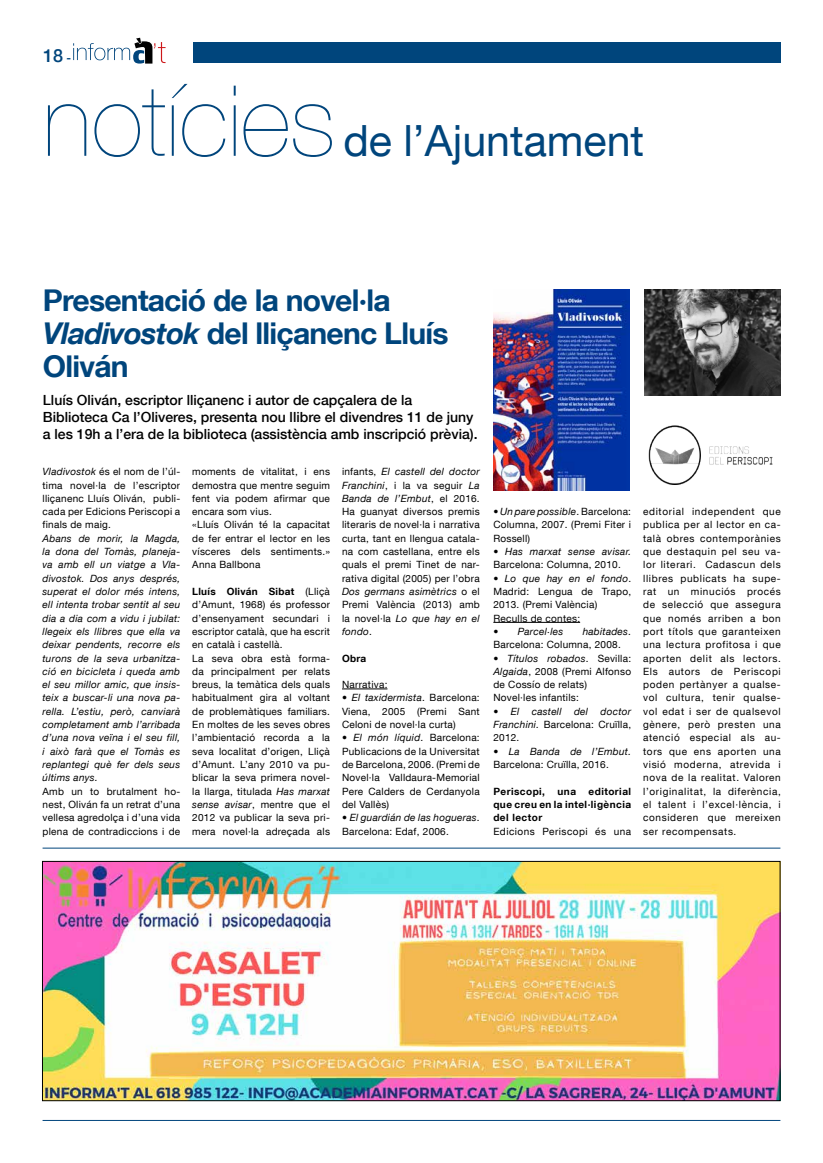
<style>
.page{position:relative;width:823px;height:1163px;background:#fff}
.page>*{position:absolute;margin:0;border:0;box-sizing:border-box;transform-origin:0 0}
.t1{font:200 98.2px "Helvetica Neue LT Com";color:#00457c}
.t2{font:43px "Helvetica Neue LT Com";color:#00457c}
.t3{font:700 30px/33px "Helvetica Neue LT Com";letter-spacing:-.025em;color:#00457c}
.t4{font:500 18px "Helvetica Neue";color:#00457c}
.t5{font:500 14px/16.8px "Helvetica Neue LT Com";color:#000}
.t6{font:10px/13.3px "Helvetica Neue LT Com";letter-spacing:.025em;color:#000;text-align:justify}
.t7{font:italic 10px/13.3px "Helvetica Neue LT Com";letter-spacing:.025em;color:#000;text-align:justify}
.t8{font:700 10px/13.3px "Helvetica Neue LT Com";letter-spacing:.045em;color:#000;text-align:justify}
.t9{font:10px "Helvetica Neue LT Com";letter-spacing:.045em;color:#000}
.s1{font-size:12px}
.s2{font-style:italic}
.s3{font-style:normal}
.s4{font-weight:700}
</style>
<div class="page">
<div style="left:193px;top:43px;width:587px;height:20px;background:#00457c"></div>
<hr style="left:43px;top:1119px;width:737px;height:1px;background:#00457c">
<svg style="left:73px;top:38px;width:92px;height:26px"></svg>
<hr style="left:342px;top:688px;width:45px;height:1px;background:#000">
<img style="left:644px;top:289px;width:136px;height:106px">
<img style="left:493px;top:289px;width:136px;height:201px">
<img style="left:648px;top:425px;width:125px;height:60px">
<hr style="left:493px;top:622px;width:86px;height:1px;background:#000">
<hr style="left:43px;top:847px;width:737px;height:1px;background:#00457c">
<img style="left:44px;top:863px;width:733px;height:235px">
<div style="left:42px;top:861px;width:737px;height:239px;border:1px solid #000"></div>
<h3 class="t4" style="left:43px;top:41px;width:30px">18 <span class="s1">-</span></h3>
<h1 class="t1" style="left:43px;top:64px;width:294px">notícies</h1>
<h2 class="t2" style="left:343px;top:114px;width:302px">de l’Ajuntament</h2>
<h3 class="t3" style="left:43px;top:282px;width:407px">Presentació de la novel·la<br><span class="s2">Vladivostok</span> del lliçanenc Lluís<br>Oliván</h3>
<h3 class="t5" style="left:43px;top:392px;width:436px">Lluís Oliván, escriptor lliçanenc i autor de capçalera de la<br>Biblioteca Ca l’Oliveres, presenta nou llibre el divendres 11 de juny a les 19h a l’era de la biblioteca (assistència amb inscripció prèvia).</h3>
<p class="t6" style="left:43px;top:464px;width:139px"><span class="s2">Vladivostok</span> és el nom de l’úl&shy;tima novel·la de l’escriptor lliçanenc Lluís Oliván, publi&shy;cada per Edicions Periscopi a finals de maig.</p>
<p class="t7" style="left:43px;top:531px;width:139px">Abans de morir, la Magda, la dona del Tomàs, planeja&shy;va amb ell un viatge a Vla&shy;divostok. Dos anys després, superat el dolor més intens, ell intenta trobar sentit al seu dia a dia com a vidu i jubilat: llegeix els llibres que ella va deixar pendents, recorre els turons de la seva urbanitza&shy;ció en bicicleta i queda amb el seu millor amic, que insis&shy;teix a buscar-li una nova pa&shy;rella. L’estiu, però, canviarà completament amb l’arribada d’una nova veïna i el seu fill, i això farà que el Tomàs es replantegi què fer dels seus últims anys.</p>
<p class="t6" style="left:43px;top:784px;width:139px">Amb un to brutalment ho&shy;nest, Oliván fa un retrat d’una vellesa agredolça i d’una vida plena de contradiccions i de</p>
<p class="t6" style="left:342px;top:464px;width:139px">infants, <span class="s2">El castell del doctor Franchini</span>, i la va seguir <span class="s2">La Banda de l’Embut</span>, el 2016.<br>Ha guanyat diversos premis literaris de novel·la i narrativa curta, tant en llengua catala&shy;na com castellana, entre els quals el premi Tinet de nar&shy;rativa digital (2005) per l’obra <span class="s2">Dos germans asimètrics</span> o el Premi València (2013) amb la novel·la <span class="s2">Lo que hay en el fondo</span>.</p>
<p class="t8" style="left:342px;top:651px;width:26px">Obra</p>
<p class="t6" style="left:342px;top:677px;width:47px">Narrativa:</p>
<p class="t6" style="left:342px;top:691px;width:139px">• <span class="s2">El taxidermista</span>. Barcelona:<br>Viena, 2005 (Premi Sant Celoni de novel·la curta)</p>
<p class="t6" style="left:342px;top:730px;width:139px">• <span class="s2">El món líquid</span>. Barcelona:<br>Publicacions de la Universitat de Barcelona, 2006. (Premi de Novel·la Valldaura-Memorial Pere Calders de Cerdanyola del Vallès)</p>
<p class="t7" style="left:342px;top:810px;width:139px"><span class="s3">•</span> El guardián de las hogueras<span class="s3">.<br>Barcelona: Edaf, 2006.</span></p>
<p class="t6" style="left:192px;top:464px;width:139px;text-align:left">moments de vitalitat, i ens demostra que mentre seguim fent via podem afirmar que encara som vius.<br>«Lluís Oliván té la capacitat de fer entrar el lector en les vísceres dels sentiments.»<br>Anna Ballbona</p>
<p class="t6" style="left:192px;top:584px;width:139px;text-align:left"><span class="s4">Lluís Oliván Sibat</span> (Lliçà d’Amunt, 1968) és professor d’ensenyament secundari i escriptor català, que ha escrit en català i castellà.<br>La seva obra està forma&shy;da principalment per relats breus, la temàtica dels quals habitualment gira al voltant de problemàtiques familiars.<br>En moltes de les seves obres l’ambientació recorda a la seva localitat d’origen, Lliçà d’Amunt. L’any 2010 va pu&shy;blicar la seva primera novel· la llarga, titulada <span class="s2">Has marxat sense avisar</span>, mentre que el<br>2012 va publicar la seva pri&shy;mera novel·la adreçada als</p>
<p class="t6" style="left:493px;top:504px;width:139px">• <span class="s2">Un pare possible</span>. Barcelona:<br>Columna, 2007. (Premi Fiter i Rossell)</p>
<p class="t6" style="left:493px;top:544px;width:139px">• <span class="s2">Has marxat sense avisar.<br></span>Barcelona: Columna, 2010.</p>
<p class="t6" style="left:493px;top:571px;width:139px;text-align:left">• <span class="s2">Lo que hay en el fondo</span>.<br>Madrid: Lengua de Trapo,<br>2013. (Premi València)<br>Reculls de contes:</p>
<p class="t7" style="left:493px;top:624px;width:71px"><span class="s3">•</span> Parcel·les</p>
<p class="t6" style="left:493px;top:624px;width:139px;text-indent:89px"><span class="s2">habitades</span>.<br>Barcelona: Columna, 2008.</p>
<p class="t6" style="left:493px;top:651px;width:139px;text-align:left">• <span class="s2">Títulos robados</span>. Sevilla:<br><span class="s2">Algaida</span>, 2008 (Premi Alfonso de Cossío de relats)<br>Novel·les infantils:</p>
<p class="t7" style="left:493px;top:704px;width:139px"><span class="s3">•</span> El castell del doctor Franchini. <span class="s3">Barcelona: Cruïlla, 2012.</span></p>
<p class="t6" style="left:493px;top:744px;width:139px">• <span class="s2">La Banda de l’Embut.<br></span>Barcelona: Cruïlla, 2016.</p>
<p class="t8" style="left:493px;top:784px;width:53px">Periscopi,</p>
<p class="t8" style="left:557px;top:784px;width:20px">una</p>
<p class="t8" style="left:493px;top:784px;width:139px;text-indent:95px">editorial que creu en la intel·ligència del lector</p>
<p class="t9" style="left:493px;top:824px;width:139px">Edicions Periscopi és una</p>
<p class="t6" style="left:642px;top:504px;width:139px">editorial independent que publica per al lector en ca&shy;talà obres contemporànies que destaquin pel seu va&shy;lor literari. Cadascun dels llibres publicats ha supe&shy;rat un minuciós procés de selecció que assegura que només arriben a bon port títols que garanteixen una lectura profitosa i que aporten delit als lectors.<br>Els autors de Periscopi poden pertànyer a qualse&shy;vol cultura, tenir qualse&shy;vol edat i ser de qualsevol gènere, però presten una atenció especial als au&shy;tors que ens aporten una visió moderna, atrevida i nova de la realitat. Valoren l’originalitat, la diferència, el talent i l’excel·lència, i consideren que mereixen ser recompensats.</p>
</div>
